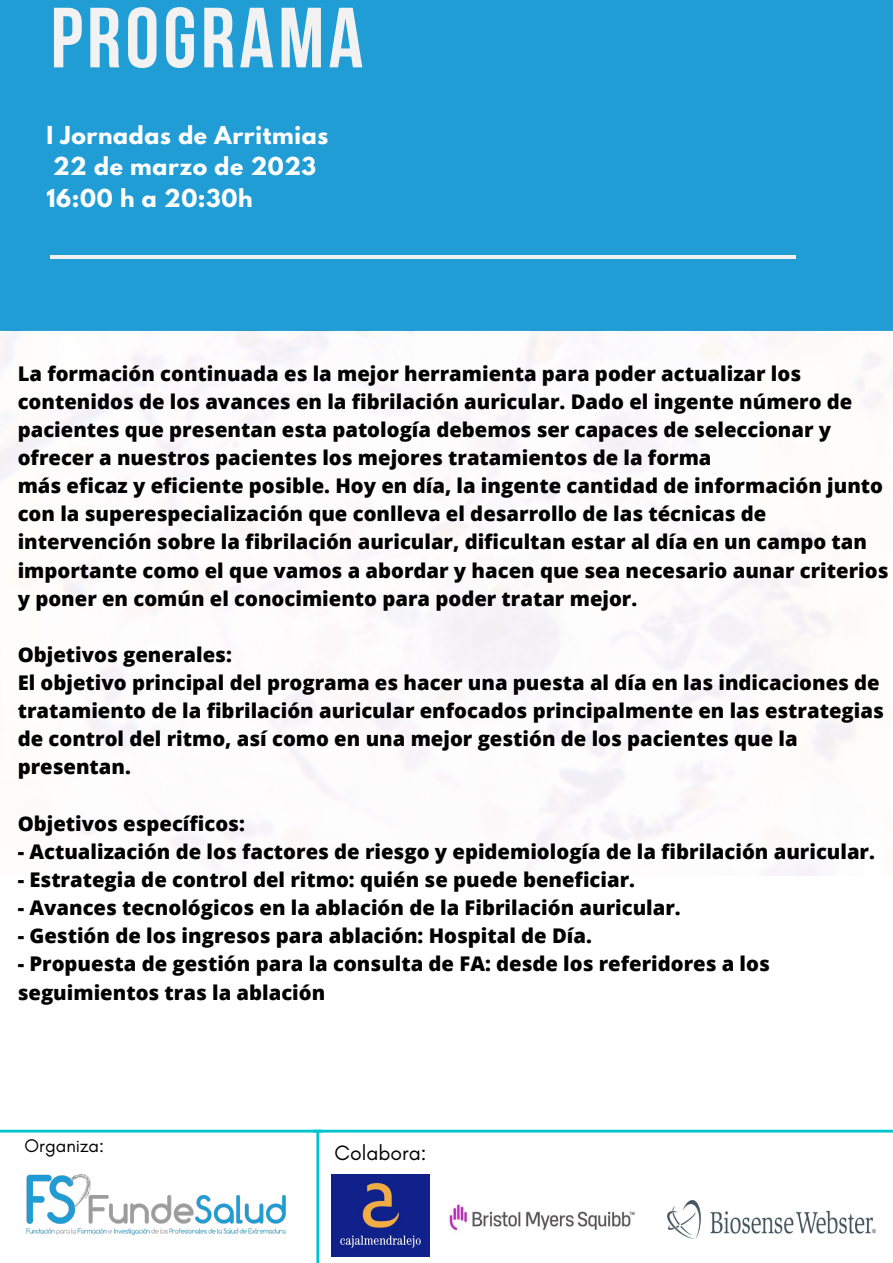
<style>
.page{position:relative;width:893px;height:1263px;background:#fff}
.page>*{position:absolute;margin:0;border:0;box-sizing:border-box;transform-origin:0 0}
.t1{font:700 85.12px "Bebas Neue";letter-spacing:.05em;color:#f2f2f2}
.t2{font:700 21.9px "League Spartan";letter-spacing:.03em;color:#fff}
.t3{font:21.23px "Glacial Indifference";color:#000}
.t4{font:800 20.25px/28.1px "Open Sans";color:#000}
.t5{font:18.6px "Glacial Indifference";color:#000}
</style>
<div class="page">
<div style="left:0;top:0;width:893px;height:331px;background:#219dd5"></div>
<hr style="left:51px;top:256px;width:744px;height:2px;background:#f2f2f2">
<img style="left:26px;top:1174px;width:260px;height:61px">
<hr style="left:0;top:1130px;width:893px;height:2px;background:#00c4cc">
<hr style="left:316px;top:1132px;width:3px;height:131px;background:#00c4cc">
<img style="left:0;top:330px;width:893px;height:545px">
<img style="left:667px;top:1200px;width:208px;height:38px">
<img style="left:332px;top:1174px;width:97px;height:83px">
<img style="left:448px;top:1204px;width:187px;height:29px">
<h1 class="t1" style="left:51px;top:4px;width:314px">PROGRAMA</h1>
<p class="t2" style="left:46px;top:124px;width:283px">I Jornadas de Arritmias</p>
<p class="t2" style="left:53px;top:156px;width:265px">22 de marzo de 2023</p>
<p class="t2" style="left:46px;top:187px;width:208px">16:00 h a 20:30h</p>
<p class="t4" style="left:18px;top:359px;width:872px">La formación continuada es la mejor herramienta para poder actualizar los contenidos de los avances en la fibrilación auricular. Dado el ingente número de pacientes que presentan esta patología debemos ser capaces de seleccionar y ofrecer a nuestros pacientes los mejores tratamientos de la forma<br>más eficaz y eficiente posible. Hoy en día, la ingente cantidad de información junto con la superespecialización que conlleva el desarrollo de las técnicas de intervención sobre la fibrilación auricular, dificultan estar al día en un campo tan importante como el que vamos a abordar y hacen que sea necesario aunar criterios y poner en común el conocimiento para poder tratar mejor.</p>
<p class="t4" style="left:18px;top:640px;width:867px">Objetivos generales:<br>El objetivo principal del programa es hacer una puesta al día en las indicaciones de tratamiento de la fibrilación auricular enfocados principalmente en las estrategias de control del ritmo, así como en una mejor gestión de los pacientes que la presentan.</p>
<p class="t4" style="left:18px;top:809px;width:229px">Objetivos específicos:</p>
<p class="t4" style="left:18px;top:837px;width:858px">- Actualización de los factores de riesgo y epidemiología de la fibrilación auricular.</p>
<p class="t4" style="left:18px;top:865px;width:619px">- Estrategia de control del ritmo: quién se puede beneficiar.</p>
<p class="t4" style="left:18px;top:893px;width:664px">- Avances tecnológicos en la ablación de la Fibrilación auricular.</p>
<p class="t4" style="left:18px;top:921px;width:576px">- Gestión de los ingresos para ablación: Hospital de Día.</p>
<p class="t4" style="left:18px;top:949px;width:753px">- Propuesta de gestión para la consulta de FA: desde los referidores a los seguimientos tras la ablación</p>
<p class="t5" style="left:25px;top:1134px;width:81px">Organiza:</p>
<p class="t3" style="left:334px;top:1139px;width:93px">Colabora:</p>
</div>
